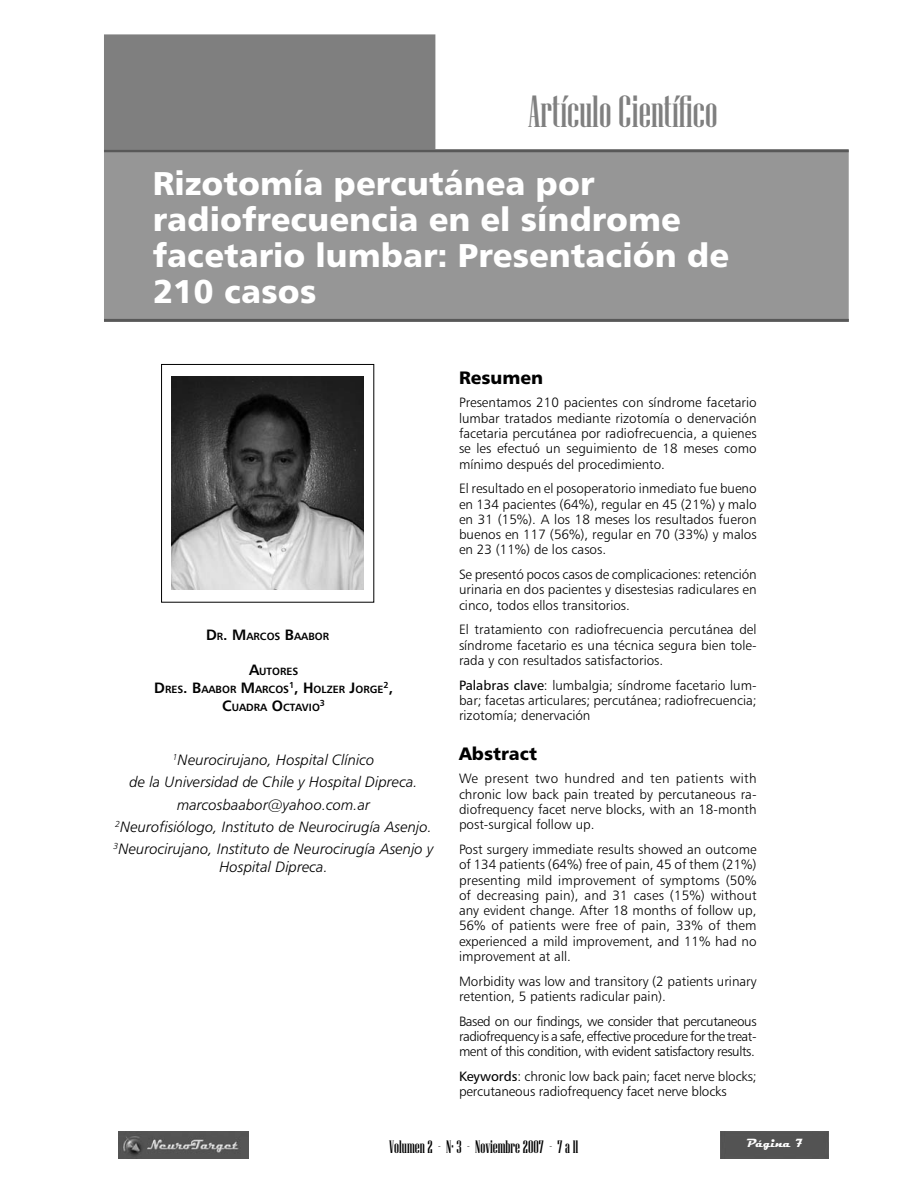
<style>
.page{position:relative;width:918px;height:1188px;background:#fff}
.page>*{position:absolute;margin:0;border:0;box-sizing:border-box;transform-origin:0 0}
.t1{font:45px "Niagara Solid";color:#7f7f7f}
.t2{font:33px/36px "Humanist 777 BT Black B";color:#fff}
.t3{font:18px "Niagara Solid";color:#000}
.t4{font:18px "Humanist 777 BT Black B";color:#000}
.t5{font:15px/22.2px "Humanist 777 BT Light Italic B";color:#000;text-align:center}
.t6{font:13.5px/15.3px "Humanist 777 BT Light B";color:#000;text-align:justify}
.t7{font:700 12px "Magneto";color:#fff}
.t8{font:10.5px/18px "Humanist 777 BT Bold B";color:#000}
.t9{font:8.7px "Humanist 777 BT Bold B";color:#000}
.s1{font-size:15px}
.s2{font-family:"Humanist 777 BT Roman B"}
</style>
<div class="page">
<div style="left:105px;top:35px;width:330px;height:113px;background:#7f7f7f"></div>
<div style="left:104px;top:34px;width:331px;height:115px;border:2px solid #7f7f7f"></div>
<div style="left:105px;top:151px;width:743px;height:168px;background:#969696"></div>
<div style="left:104px;top:150px;width:745px;height:170px;border:2px solid #969696"></div>
<hr style="left:104px;top:319px;width:745px;height:3px;background:#585858">
<hr style="left:104px;top:149px;width:745px;height:3px;background:#585858">
<img style="left:119px;top:1131px;width:130px;height:28px">
<div style="left:720px;top:1131px;width:109px;height:28px;background:#535353"></div>
<img style="left:172px;top:377px;width:192px;height:213px">
<div style="left:161px;top:364px;width:213px;height:238px;border:1px solid #000"></div>
<h1 class="t1" style="left:528px;top:95px;width:191px">Artículo Científico</h1>
<h2 class="t2" style="left:153px;top:169px;width:578px">Rizotomía percutánea por radiofrecuencia en el síndrome facetario lumbar: Presentación de<br>210 casos</h2>
<p class="t8" style="left:206px;top:628px;width:125px"><span class="s1">D</span>R<span class="s1">. M</span>ARCOS <span class="s1">B</span>AABOR</p>
<p class="t8" style="left:154px;top:663px;width:231px;text-indent:95px"><span class="s1">A</span>UTORES<br><span class="s1">D</span>RES<span class="s1">. B</span>AABOR <span class="s1">M</span>ARCOS<sup>1</sup><span class="s1">, H</span>OLZER <span class="s1">J</span>ORGE</p>
<p class="t9" style="left:384px;top:682px;width:11px">2<span class="s1">,</span></p>
<p class="t8" style="left:222px;top:699px;width:99px"><span class="s1">C</span>UADRA <span class="s1">O</span>CTAVIO</p>
<p class="t9" style="left:320px;top:700px;width:7px">3</p>
<p class="t5" style="left:114px;top:750px;width:322px"><sup>1</sup>Neurocirujano, Hospital Clínico<br>de la Universidad de Chile y Hospital Dipreca. marcosbaabor@yahoo.com.ar<br><sup>2</sup>Neurofisiólogo, Instituto de Neurocirugía Asenjo.<br><sup>3</sup>Neurocirujano, Instituto de Neurocirugía Asenjo y</p>
<p class="t5" style="left:219px;top:857px;width:110px">Hospital Dipreca.</p>
<h3 class="t4" style="left:459px;top:370px;width:86px">Resumen</h3>
<p class="t6" style="left:459px;top:396px;width:299px">Presentamos 210 pacientes con síndrome facetario lumbar tratados mediante rizotomía o denervación facetaria percutánea por radiofrecuencia, a quienes se les efectuó un seguimiento de 18 meses como mínimo después del procedimiento.</p>
<p class="t6" style="left:459px;top:482px;width:299px">El resultado en el posoperatorio inmediato fue bueno en 134 pacientes (64%), regular en 45 (21%) y malo en 31 (15%). A los 18 meses los resultados fueron buenos en 117 (56%), regular en 70 (33%) y malos en 23 (11%) de los casos.</p>
<p class="t6" style="left:459px;top:568px;width:299px">Se presentó pocos casos de complicaciones: retención urinaria en dos pacientes y disestesias radiculares en cinco, todos ellos transitorios.</p>
<p class="t6" style="left:459px;top:623px;width:299px">El tratamiento con radiofrecuencia percutánea del síndrome facetario es una técnica segura bien tole&shy;rada y con resultados satisfactorios.</p>
<p class="t6" style="left:459px;top:678px;width:299px"><span class="s2">Palabras clave</span>: lumbalgia; síndrome facetario lum&shy;bar; facetas articulares; percutánea; radiofrecuencia; rizotomía; denervación</p>
<h3 class="t4" style="left:459px;top:746px;width:80px">Abstract</h3>
<p class="t6" style="left:459px;top:772px;width:299px">We present two hundred and ten patients with chronic low back pain treated by percutaneous ra&shy;diofrequency facet nerve blocks, with an 18-month post-surgical follow up.</p>
<p class="t6" style="left:459px;top:843px;width:299px">Post surgery immediate results showed an outcome of 134 patients (64%) free of pain, 45 of them (21%) presenting mild improvement of symptoms (50% of decreasing pain), and 31 cases (15%) without any evident change. After 18 months of follow up, 56% of patients were free of pain, 33% of them experienced a mild improvement, and 11% had no improvement at all.</p>
<p class="t6" style="left:459px;top:975px;width:299px">Morbidity was low and transitory (2 patients urinary retention, 5 patients radicular pain).</p>
<p class="t6" style="left:459px;top:1014px;width:299px">Based on our findings, we consider that percutaneous radiofrequency is a safe, effective procedure for the treat&shy;ment of this condition, with evident satisfactory results.</p>
<p class="t6" style="left:459px;top:1070px;width:299px"><span class="s2">Keywords</span>: chronic low back pain; facet nerve blocks; percutaneous radiofrequency facet nerve blocks</p>
<h3 class="t3" style="left:389px;top:1140px;width:191px">Volumen 2 - N· 3 - Noviembre 2007 - 7 a 11</h3>
<p class="t7" style="left:746px;top:1136px;width:58px">Página 7</p>
</div>
